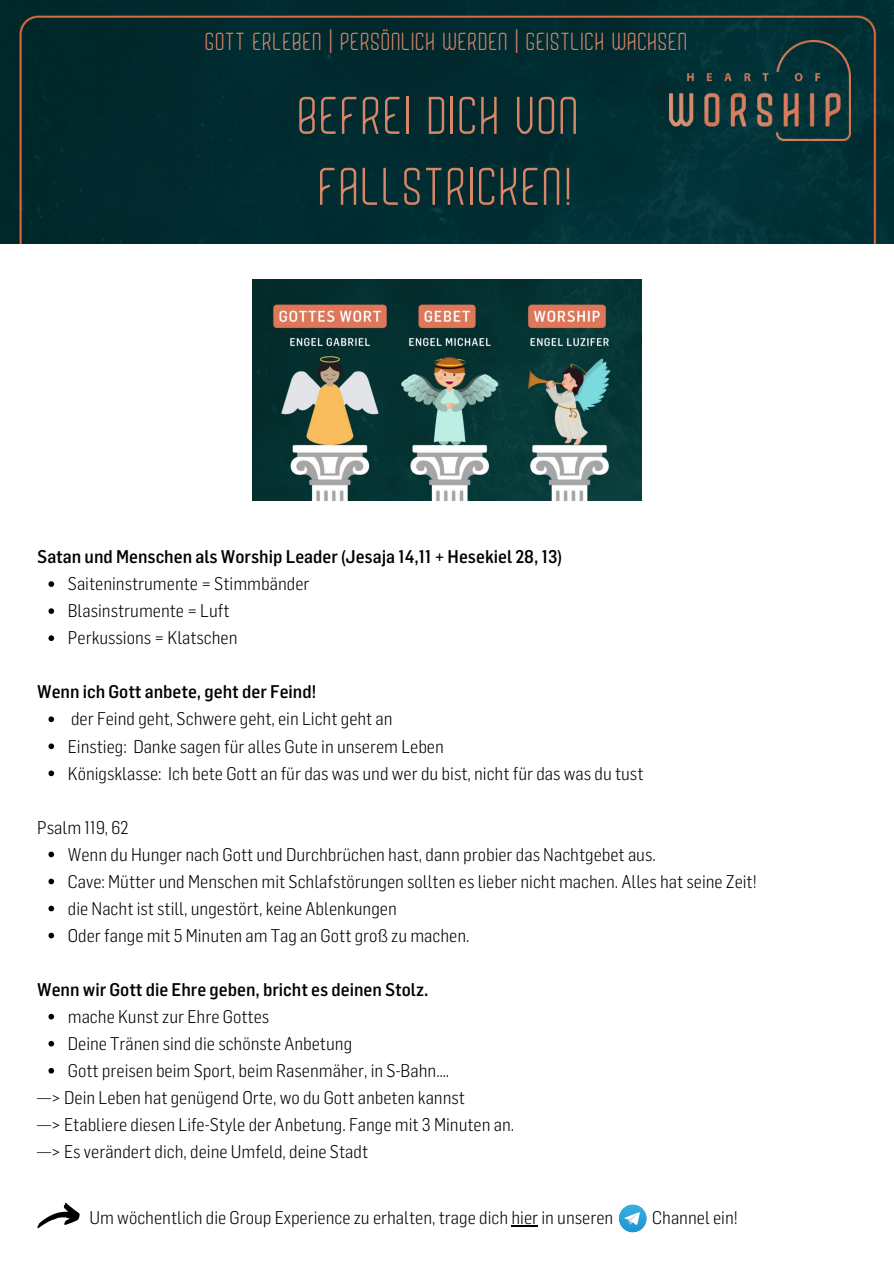
<style>
.page{position:relative;width:894px;height:1264px;background:#fff}
.page>*{position:absolute;margin:0;border:0;box-sizing:border-box;transform-origin:0 0}
.t1{font:51px "Alegra";letter-spacing:.025em;color:#d98666}
.t2{font:24px "Alegra";letter-spacing:.025em;color:#d98666}
.t3{font:300 18px "Flama Semicondensed";color:#000}
.t4{font:500 18px "Flama Semicondensed";color:#000}
</style>
<div class="page">
<img style="left:0;top:0;width:893px;height:243px">
<img style="left:669px;top:41px;width:180px;height:100px">
<img style="left:252px;top:279px;width:389px;height:222px">
<svg style="left:48px;top:581px;width:6px;height:6px"></svg>
<svg style="left:48px;top:608px;width:6px;height:6px"></svg>
<svg style="left:48px;top:635px;width:6px;height:6px"></svg>
<svg style="left:48px;top:716px;width:6px;height:6px"></svg>
<svg style="left:48px;top:743px;width:6px;height:6px"></svg>
<svg style="left:48px;top:770px;width:6px;height:6px"></svg>
<svg style="left:48px;top:851px;width:6px;height:6px"></svg>
<svg style="left:48px;top:878px;width:6px;height:6px"></svg>
<svg style="left:48px;top:905px;width:6px;height:6px"></svg>
<svg style="left:48px;top:932px;width:6px;height:6px"></svg>
<svg style="left:48px;top:1013px;width:6px;height:6px"></svg>
<svg style="left:48px;top:1040px;width:6px;height:6px"></svg>
<svg style="left:48px;top:1067px;width:6px;height:6px"></svg>
<svg style="left:618px;top:1204px;width:28px;height:28px"></svg>
<svg style="left:624px;top:1212px;width:15px;height:13px"></svg>
<svg style="left:37px;top:1202px;width:43px;height:26px"></svg>
<p class="t2" style="left:206px;top:32px;width:484px">GOTT ERLEBEN | PERSÖNLICH WERDEN | GEISTLICH WACHSEN</p>
<p class="t1" style="left:299px;top:96px;width:283px">BEFREI DICH VON</p>
<p class="t1" style="left:320px;top:166px;width:256px">FALLSTRICKEN!</p>
<p class="t4" style="left:37px;top:546px;width:526px">Satan und Menschen als Worship Leader (Jesaja 14,11 + Hesekiel 28, 13)</p>
<p class="t3" style="left:68px;top:573px;width:243px">Saiteninstrumente = Stimmbänder</p>
<p class="t3" style="left:68px;top:600px;width:163px">Blasinstrumente = Luft</p>
<p class="t3" style="left:68px;top:627px;width:171px">Perkussions = Klatschen</p>
<p class="t4" style="left:37px;top:681px;width:280px">Wenn ich Gott anbete, geht der Feind!</p>
<p class="t3" style="left:71px;top:708px;width:323px">der Feind geht, Schwere geht, ein Licht geht an</p>
<p class="t3" style="left:68px;top:735px;width:377px">Einstieg: Danke sagen für alles Gute in unserem Leben</p>
<p class="t3" style="left:68px;top:762px;width:577px">Königsklasse: Ich bete Gott an für das was und wer du bist, nicht für das was du tust</p>
<p class="t3" style="left:37px;top:816px;width:93px">Psalm 119, 62</p>
<p class="t3" style="left:68px;top:843px;width:589px">Wenn du Hunger nach Gott und Durchbrüchen hast, dann probier das Nachtgebet aus.</p>
<p class="t3" style="left:68px;top:870px;width:690px">Cave: Mütter und Menschen mit Schlafstörungen sollten es lieber nicht machen. Alles hat seine Zeit!</p>
<p class="t3" style="left:68px;top:897px;width:330px">die Nacht ist still, ungestört, keine Ablenkungen</p>
<p class="t3" style="left:68px;top:924px;width:403px">Oder fange mit 5 Minuten am Tag an Gott groß zu machen.</p>
<p class="t4" style="left:37px;top:978px;width:393px">Wenn wir Gott die Ehre geben, bricht es deinen Stolz.</p>
<p class="t3" style="left:68px;top:1005px;width:203px">mache Kunst zur Ehre Gottes</p>
<p class="t3" style="left:68px;top:1032px;width:286px">Deine Tränen sind die schönste Anbetung</p>
<p class="t3" style="left:68px;top:1059px;width:383px">Gott preisen beim Sport, beim Rasenmäher, in S-Bahn….</p>
<p class="t3" style="left:37px;top:1086px;width:429px">—&gt; Dein Leben hat genügend Orte, wo du Gott anbeten kannst</p>
<p class="t3" style="left:37px;top:1113px;width:478px">—&gt; Etabliere diesen Life-Style der Anbetung. Fange mit 3 Minuten an.</p>
<p class="t3" style="left:37px;top:1140px;width:332px">—&gt; Es verändert dich, deine Umfeld, deine Stadt</p>
<p class="t3" style="left:89px;top:1206px;width:525px">Um wöchentlich die Group Experience zu erhalten, trage dich hier in unseren</p>
<p class="t3" style="left:652px;top:1206px;width:87px">Channel ein!</p>
</div>
